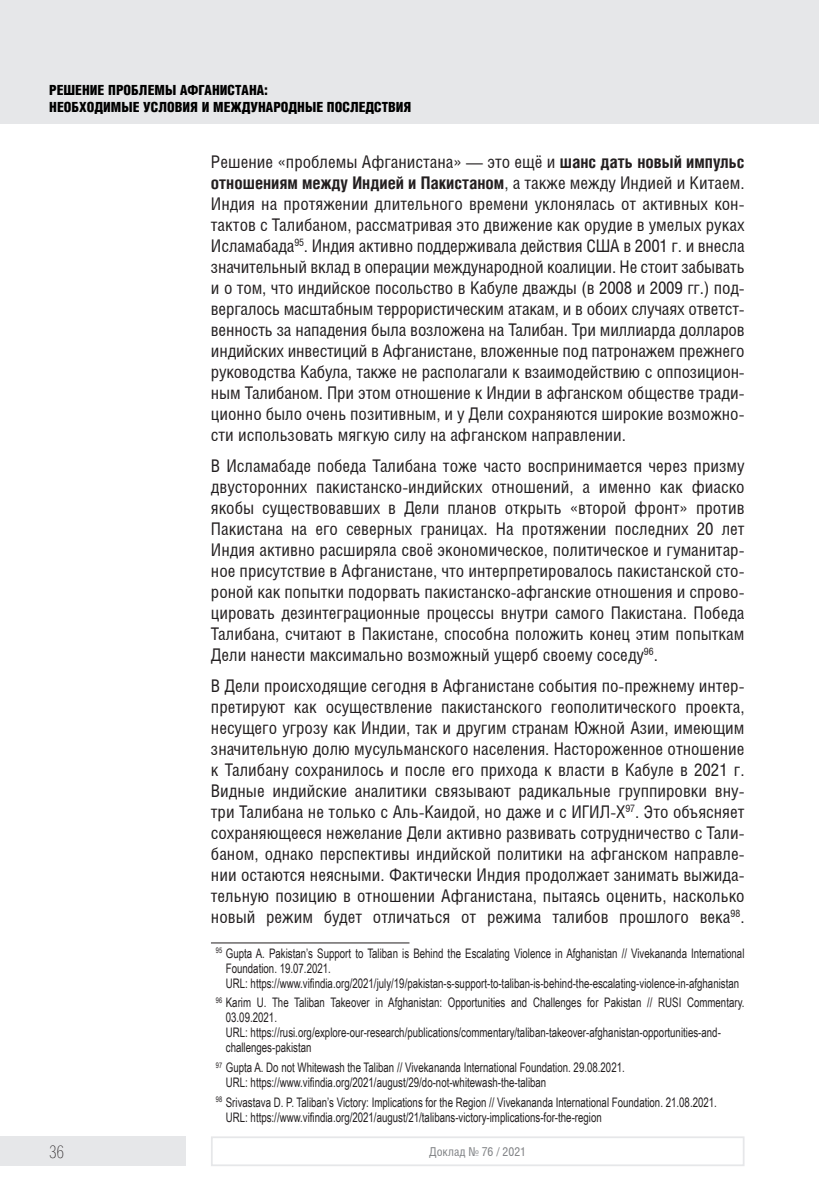
<style>
.page{position:relative;width:819px;height:1191px;background:#fff}
.page>*{position:absolute;margin:0;border:0;box-sizing:border-box;transform-origin:0 0}
.Основной_текст{font:17.5px/21px "Helios Cond";color:#231f20;text-align:justify}
.t1{font:17.5px "Helios Cond Thin C";color:#231f20}
.t2{font:900 14px/17.5px "Helios Cond";color:#000}
.Сноска_с_чертой{font:13.12px/14.9px "Arial Narrow";color:#231f20;scale:.9 1}
.Сноска_http{font:13.12px/14.9px "Arial Narrow";color:#231f20;scale:.9 1}
.t3{font:12.25px "Helios Cond";color:#808285}
.s1{font-weight:700}
</style>
<div class="page">
<div style="left:0;top:0;width:819px;height:124px;background:#e6e7e9"></div>
<div style="left:0;top:1136px;width:186px;height:30px;background:#e6e7e9"></div>
<div style="left:211px;top:1136px;width:533px;height:30px;border:2px solid #e6e7e9"></div>
<hr style="left:211px;top:942px;width:198px;height:1px;background:#231f20">
<p class="t2" style="left:49px;top:81px;width:364px">РЕШЕНИЕ ПРОБЛЕМЫ АФГАНИСТАНА:<br>НЕОБХОДИМЫЕ УСЛОВИЯ И МЕЖДУНАРОДНЫЕ ПОСЛЕДСТВИЯ</p>
<p class="Основной_текст" style="left:211px;top:151px;width:535px">Решение «проблемы Афганистана» — это ещё и <span class="s1">шанс дать новый импульс отношениям между Индией и Пакистаном</span>, а также между Индией и Китаем.<br>Индия на протяжении длительного времени уклонялась от активных кон&shy;тактов с Талибаном, рассматривая это движение как орудие в умелых руках Исламабада<sup>95</sup>. Индия активно поддерживала действия США в 2001 г. и внесла значительный вклад в операции международной коалиции. Не стоит забывать и о том, что индийское посольство в Кабуле дважды (в 2008 и 2009 гг.) под&shy;вергалось масштабным террористическим атакам, и в обоих случаях ответст&shy;венность за нападения была возложена на Талибан. Три миллиарда долларов индийских инвестиций в Афганистане, вложенные под патронажем прежнего руководства Кабула, также не располагали к взаимодействию с оппозицион&shy;ным Талибаном. При этом отношение к Индии в афганском обществе тради&shy;ционно было очень позитивным, и у Дели сохраняются широкие возможно&shy;сти использовать мягкую силу на афганском направлении.</p>
<p class="Основной_текст" style="left:211px;top:455px;width:535px">В Исламабаде победа Талибана тоже часто воспринимается через призму двусторонних пакистанско-индийских отношений, а именно как фиаско якобы существовавших в Дели планов открыть «второй фронт» против Пакистана на его северных границах. На протяжении последних 20 лет Индия активно расширяла своё экономическое, политическое и гуманитар&shy;ное присутствие в Афганистане, что интерпретировалось пакистанской сто&shy;роной как попытки подорвать пакистанско-афганские отношения и спрово&shy;цировать дезинтеграционные процессы внутри самого Пакистана. Победа Талибана, считают в Пакистане, способна положить конец этим попыткам Дели нанести максимально возможный ущерб своему соседу<sup>96</sup>.</p>
<p class="Основной_текст" style="left:211px;top:675px;width:535px">В Дели происходящие сегодня в Афганистане события по-прежнему интер&shy;претируют как осуществление пакистанского геополитического проекта, несущего угрозу как Индии, так и другим странам Южной Азии, имеющим значительную долю мусульманского населения. Настороженное отношение к Талибану сохранилось и после его прихода к власти в Кабуле в 2021 г.<br>Видные индийские аналитики связывают радикальные группировки вну&shy;три Талибана не только с Аль-Каидой, но даже и с ИГИЛ-Х<sup>97</sup>. Это объясняет сохраняющееся нежелание Дели активно развивать сотрудничество с Тали&shy;баном, однако перспективы индийской политики на афганском направле&shy;нии остаются неясными. Фактически Индия продолжает занимать выжида&shy;тельную позицию в отношении Афганистана, пытаясь оценить, насколько новый режим будет отличаться от режима талибов прошлого века<sup>98</sup>.</p>
<p class="Сноска_с_чертой" style="left:226px;top:945px;width:577px;text-indent:-10px"><sup>95</sup> Gupta A. Pakistan’s Support to Taliban is Behind the Escalating Violence in Afghanistan // Vivekananda International<br>Foundation. 19.07.2021.</p>
<p class="Сноска_http" style="left:226px;top:975px;width:572px">URL: https://www.vifindia.org/2021/july/19/pakistan-s-support-to-taliban-is-behind-the-escalating-violence-in-afghanistan</p>
<p class="Сноска_с_чертой" style="left:226px;top:995px;width:577px;text-indent:-10px"><sup>96</sup> Karim U. The Taliban Takeover in Afghanistan: Opportunities and Challenges for Pakistan // RUSI Commentary.<br>03.09.2021.</p>
<p class="Сноска_http" style="left:226px;top:1024px;width:551px">URL: https://rusi.org/explore-our-research/publications/commentary/taliban-takeover-afghanistan-opportunities-and&shy;challenges-pakistan</p>
<p class="Сноска_с_чертой" style="left:216px;top:1059px;width:456px"><sup>97</sup> Gupta A. Do not Whitewash the Taliban // Vivekananda International Foundation. 29.08.2021.</p>
<p class="Сноска_http" style="left:226px;top:1074px;width:357px">URL: https://www.vifindia.org/2021/august/29/do-not-whitewash-the-taliban</p>
<p class="Сноска_с_чертой" style="left:216px;top:1094px;width:558px"><sup>98</sup> Srivastava D. P. Taliban’s Victory: Implications for the Region // Vivekananda International Foundation. 21.08.2021.</p>
<p class="Сноска_http" style="left:226px;top:1109px;width:419px">URL: https://www.vifindia.org/2021/august/21/talibans-victory-implications-for-the-region</p>
<p class="t1" style="left:50px;top:1142px;width:16px">36</p>
<p class="t3" style="left:429px;top:1144px;width:98px">Доклад № 76 / 2021</p>
</div>
